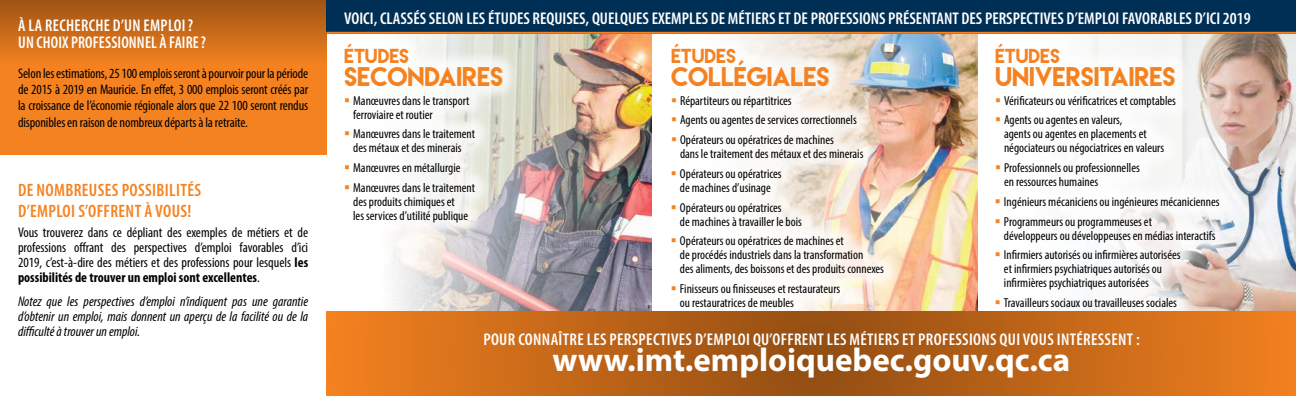
<style>
.page{position:relative;width:1296px;height:396px;background:#fff}
.page>*{position:absolute;margin:0;border:0;box-sizing:border-box;transform-origin:0 0}
.t1{font:700 33px "Myriad Pro";color:#fff}
.t2{font:24px "Lemon Milk";color:#f58220}
.t3{font:600 condensed 18px/21px "Myriad Pro";letter-spacing:.02em;color:#f58220}
.t4{font:18px "Lemon Milk";color:#f58220}
.t5{font:600 condensed 17px "Myriad Pro";color:#fff}
.t6{font:600 condensed 17px "Myriad Pro";letter-spacing:.02em;color:#fff}
.t7{font:600 condensed 17px "Myriad Pro";color:#fff;scale:.94 1}
.t8{font:condensed 14px/16.3px "Myriad Pro";letter-spacing:-.01em;color:#000;text-align:justify}
.t9{font:italic condensed 14px/15px "Myriad Pro";color:#000;text-align:justify}
.t10{font:condensed 13px/19.8px "Myriad Pro";color:#000}
.s1{font-weight:700}
</style>
<div class="page">
<div style="left:0;top:0;width:326px;height:154px;background:#f58220"></div>
<div style="left:0;top:0;width:326px;height:65px;background:linear-gradient(to bottom,#9e5314,#f4811f)"></div>
<img style="left:977px;top:34px;width:319px;height:277px">
<img style="left:326px;top:34px;width:326px;height:277px">
<img style="left:901px;top:34px;width:76px;height:277px">
<div style="left:327px;top:27px;width:193px;height:212px;background:#fff;opacity:.75"></div>
<div style="left:654px;top:27px;width:247px;height:297px;background:#fff;opacity:.75"></div>
<div style="left:978px;top:27px;width:258px;height:297px;background:#fff;opacity:.75"></div>
<div style="left:326px;top:0;width:970px;height:33px;background:#002f56"></div>
<hr style="left:326px;top:32px;width:970px;height:2px;background:#f58220">
<svg style="left:326px;top:311px;width:970px;height:85px;background:#c26718"></svg>
<svg style="left:345px;top:98px;width:4px;height:4px"></svg>
<svg style="left:345px;top:132px;width:4px;height:3px"></svg>
<svg style="left:345px;top:165px;width:4px;height:4px"></svg>
<svg style="left:345px;top:185px;width:4px;height:4px"></svg>
<svg style="left:672px;top:98px;width:4px;height:4px"></svg>
<svg style="left:672px;top:118px;width:4px;height:3px"></svg>
<svg style="left:672px;top:137px;width:4px;height:4px"></svg>
<svg style="left:672px;top:171px;width:4px;height:4px"></svg>
<svg style="left:672px;top:205px;width:4px;height:4px"></svg>
<svg style="left:672px;top:239px;width:4px;height:3px"></svg>
<svg style="left:672px;top:286px;width:4px;height:4px"></svg>
<svg style="left:996px;top:98px;width:4px;height:4px"></svg>
<svg style="left:996px;top:118px;width:4px;height:3px"></svg>
<svg style="left:996px;top:165px;width:4px;height:4px"></svg>
<svg style="left:996px;top:199px;width:4px;height:4px"></svg>
<svg style="left:996px;top:219px;width:4px;height:4px"></svg>
<svg style="left:996px;top:253px;width:4px;height:3px"></svg>
<svg style="left:996px;top:300px;width:4px;height:4px"></svg>
<h3 class="t5" style="left:18px;top:16px;width:36px">À LA RECHERCHE</h3>
<h3 class="t5" style="left:113px;top:16px;width:38px">D’UN EMPLOI</h3>
<h3 class="t5" style="left:188px;top:16px;width:7px">?</h3>
<h3 class="t7" style="left:18px;top:33px;width:28px">UN CHOIX</h3>
<h3 class="t7" style="left:71px;top:33px;width:8px">PROFESSIONNEL</h3>
<h3 class="t7" style="left:160px;top:33px;width:17px">ÀFAIRE</h3>
<h3 class="t7" style="left:201px;top:33px;width:7px">?</h3>
<p class="t8" style="left:18px;top:65px;width:292px">Selon les estimations, 25 100 emplois seront à pourvoir pour la période de 2015 à 2019 en Mauricie. En effet, 3 000 emplois seront créés par la croissance de l’économie régionale alors que 22 100 seront rendus disponibles en raison de nombreux départs à la retraite.</p>
<h3 class="t3" style="left:18px;top:180px;width:184px">DE NOMBREUSES POSSIBILITÉS<br>D’EMPLOI S’OFFRENT À VOUS!</h3>
<p class="t8" style="left:18px;top:224px;width:292px;line-height:15px">Vous trouverez dans ce dépliant des exemples de métiers et de professions offrant des perspectives d’emploi favorables d’ici 2019, c’est-à-dire des métiers et des professions pour lesquels <span class="s1">les possibilités de trouver un emploi sont excellentes</span>.</p>
<p class="t9" style="left:18px;top:293px;width:292px">Notez que les perspectives d’emploi n’indiquent pas une garantie d’obtenir un emploi, mais donnent un aperçu de la facilité ou de la difficulté à trouver un emploi.</p>
<h3 class="t5" style="left:344px;top:9px;width:908px">VOICI, CLASSÉS SELON LES ÉTUDES REQUISES, QUELQUES EXEMPLES DE MÉTIERS ET DE PROFESSIONS PRÉSENTANT DES PERSPECTIVES D’EMPLOI FAVORABLES D’ICI 2019</h3>
<h3 class="t4" style="left:344px;top:44px;width:66px">ÉTUDES</h3>
<h2 class="t2" style="left:344px;top:60px;width:161px">SECONDAIRES</h2>
<p class="t10" style="left:353px;top:93px;width:118px;line-height:14px">Manœuvres dans le transport ferroviaire et routier</p>
<p class="t10" style="left:353px;top:127px;width:123px;line-height:14px">Manœuvres dans le traitement des métaux et des minerais</p>
<p class="t10" style="left:353px;top:158px;width:123px">Manœuvres en métallurgie<br>Manœuvres dans le traitement</p>
<p class="t10" style="left:353px;top:194px;width:117px;line-height:14px">des produits chimiques et les services d’utilité publique</p>
<h3 class="t4" style="left:671px;top:44px;width:66px">ÉTUDES</h3>
<h2 class="t2" style="left:671px;top:60px;width:160px">COLLÉGIALES</h2>
<p class="t10" style="left:680px;top:90px;width:178px">Répartiteurs ou répartitrices<br>Agents ou agentes de services correctionnels<br>Opérateurs ou opératrices de machines</p>
<p class="t10" style="left:680px;top:144px;width:185px">dans le traitement des métaux et des minerais<br>Opérateurs ou opératrices</p>
<p class="t10" style="left:680px;top:177px;width:103px">de machines d’usinage<br>Opérateurs ou opératrices</p>
<p class="t10" style="left:680px;top:211px;width:165px">de machines à travailler le bois<br>Opérateurs ou opératrices de machines et</p>
<p class="t10" style="left:680px;top:248px;width:206px;line-height:14px">de procédés industriels dans la transformation<br>des aliments, des boissons et des produits connexes</p>
<p class="t10" style="left:680px;top:282px;width:162px;line-height:14px">Finisseurs ou finisseuses et restaurateurs ou restauratrices de meubles</p>
<h3 class="t4" style="left:995px;top:44px;width:66px">ÉTUDES</h3>
<h2 class="t2" style="left:995px;top:60px;width:182px">UNIVERSITAIRES</h2>
<p class="t10" style="left:1004px;top:90px;width:174px">Vérificateurs ou vérificatrices et comptables<br>Agents ou agentes en valeurs,</p>
<p class="t10" style="left:1004px;top:127px;width:162px;line-height:14px">agents ou agentes en placements et négociateurs ou négociatrices en valeurs</p>
<p class="t10" style="left:1004px;top:161px;width:137px;line-height:14px">Professionnels ou professionnelles en ressources humaines</p>
<p class="t10" style="left:1004px;top:191px;width:217px">Ingénieurs mécaniciens ou ingénieures mécaniciennes<br>Programmeurs ou programmeuses et</p>
<p class="t10" style="left:1004px;top:225px;width:213px">développeurs ou développeuses en médias interactifs<br>Infirmiers autorisés ou infirmières autorisées</p>
<p class="t10" style="left:1004px;top:262px;width:159px;line-height:14px">et infirmiers psychiatriques autorisés ou infirmières psychiatriques autorisées</p>
<p class="t10" style="left:1004px;top:293px;width:175px">Travailleurs sociaux ou travailleuses sociales</p>
<h3 class="t6" style="left:483px;top:330px;width:658px">POUR CONNAÎTRE LES PERSPECTIVES D’EMPLOI QU’OFFRENT LES MÉTIERS ET PROFESSIONS QUI VOUS INTÉRESSENT :</h3>
<h1 class="t1" style="left:553px;top:338px;width:519px">www.imt.emploiquebec.gouv.qc.ca</h1>
</div>
